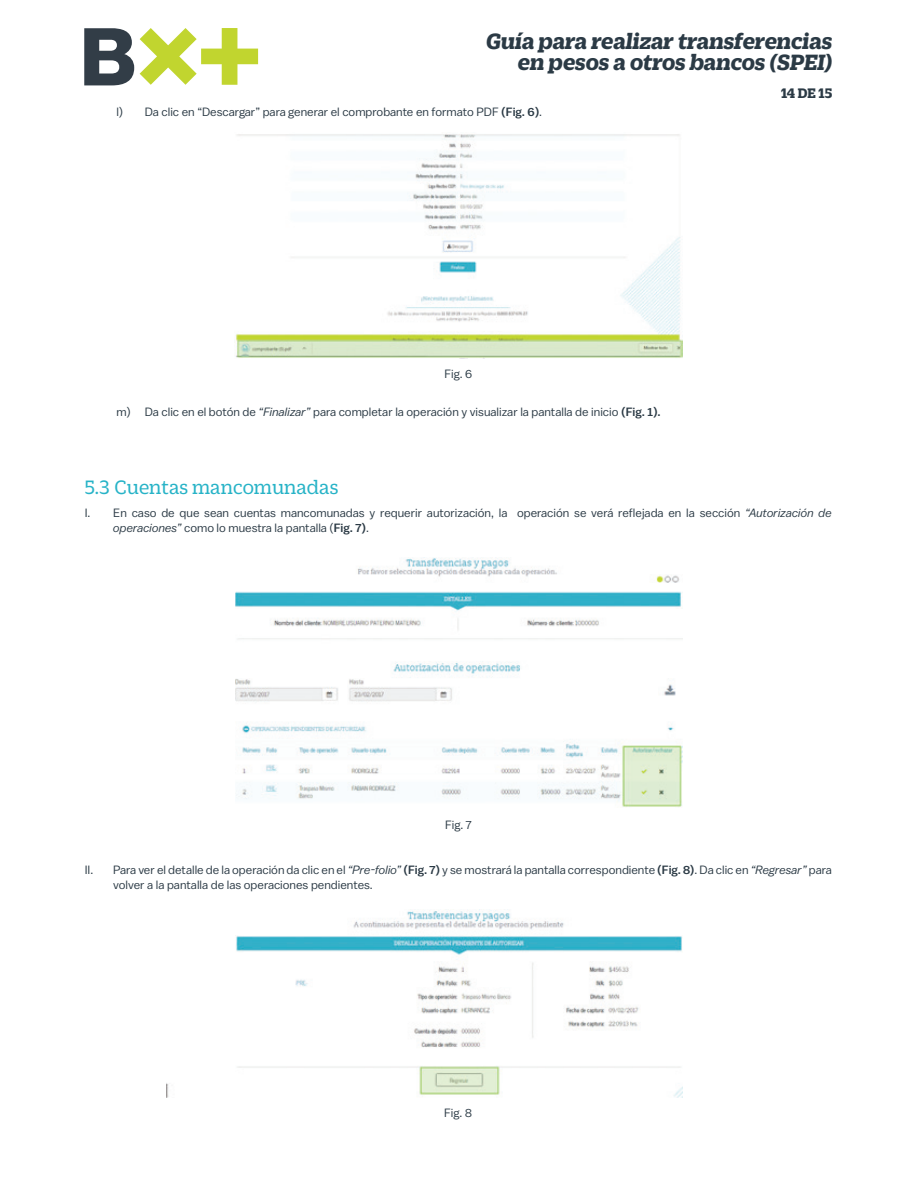
<style>
.page{position:relative;width:918px;height:1188px;background:#fff}
.page>*{position:absolute;margin:0;border:0;box-sizing:border-box;transform-origin:0 0}
.t1{font:italic 700 24px/21px "Duplicate Slab";color:#2b3a45;text-align:right}
.BODY{font:21px "Duplicate Slab";color:#27b3c7}
.t2{font:700 15px "Duplicate Slab";color:#2b3a45}
.BODY_indentado{font:12px/15px "Balto";color:#2b3a45}
.BODY-2{font:12px "Balto";color:#2b3a45}
.s1{font-weight:500}
.s2{font-style:italic}
</style>
<div class="page">
<svg style="left:84px;top:28px;width:50px;height:57px"></svg>
<svg style="left:140px;top:28px;width:118px;height:57px"></svg>
<img style="left:235px;top:134px;width:447px;height:225px">
<img style="left:235px;top:557px;width:447px;height:250px">
<img style="left:166px;top:910px;width:516px;height:187px">
<h1 class="t1" style="left:486px;top:28px;width:348px">Guía para realizar transferencias en pesos a otros bancos (SPEI)</h1>
<p class="t2" style="left:781px;top:83px;width:53px">14 DE 15</p>
<p class="BODY_indentado" style="left:116px;top:104px;width:427px">l) Da clic en “Descargar” para generar el comprobante en formato PDF <span class="s1">(Fig. 6)</span>.</p>
<p class="BODY-2" style="left:444px;top:367px;width:29px">Fig. 6</p>
<p class="BODY_indentado" style="left:116px;top:404px;width:546px">m) Da clic en el botón de <span class="s2">“Finalizar”</span> para completar la operación y visualizar la pantalla de inicio <span class="s1">(Fig. 1).</span></p>
<p class="BODY" style="left:85px;top:474px;width:255px">5.3 Cuentas mancomunadas</p>
<p class="BODY_indentado" style="left:113px;top:505px;width:720px;text-indent:-29px">I. En caso de que sean cuentas mancomunadas y requerir autorización, la operación se verá reflejada en la sección <span class="s2">“Autorización de operaciones”</span> como lo muestra la pantalla (<span class="s1">Fig. 7)</span>.</p>
<p class="BODY-2" style="left:445px;top:818px;width:28px">Fig. 7</p>
<p class="BODY_indentado" style="left:113px;top:862px;width:720px;text-indent:-28px">II. Para ver el detalle de la operación da clic en el <span class="s2">“Pre-folio”</span> <span class="s1">(Fig. 7)</span> y se mostrará la pantalla correspondiente <span class="s1">(Fig. 8)</span>. Da clic en <span class="s2">“Regresar”</span> para volver a la pantalla de las operaciones pendientes.</p>
<p class="BODY-2" style="left:444px;top:1106px;width:29px">Fig. 8</p>
</div>
